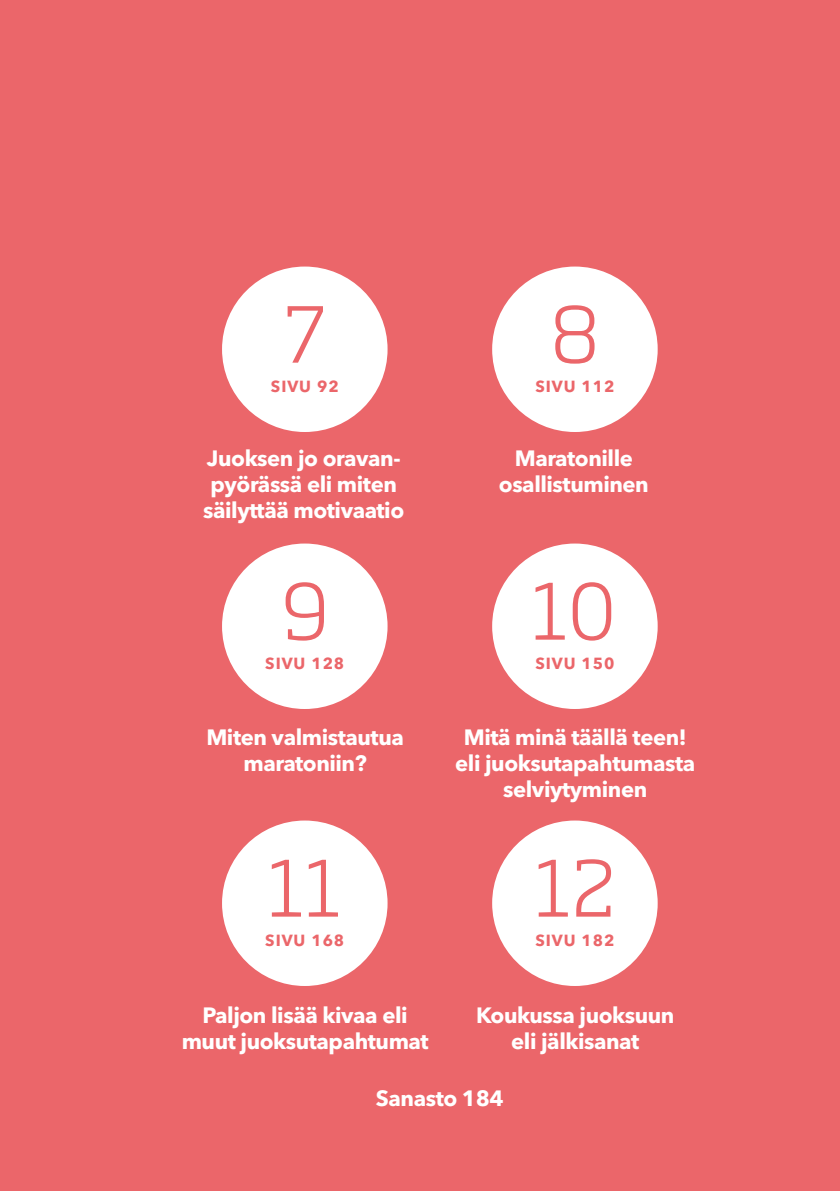
<style>
.page{position:relative;width:840px;height:1191px;background:#fff}
.page>*{position:absolute;margin:0;border:0;box-sizing:border-box;transform-origin:0 0}
.t1{font:300 76px "Soho Pro";color:#eb666a}
.t2{font:700 22px/26px "Avenir Next LT Pro";letter-spacing:-.02em;color:#fff;text-align:center}
.t3{font:700 16px "Avenir Next LT Pro";letter-spacing:.06em;color:#eb666a}
</style>
<div class="page">
<div style="left:0;top:0;width:839px;height:1191px;background:#eb666a"></div>
<div style="left:222px;top:266px;width:165px;height:166px;background:#fff;border-radius:50%"></div>
<div style="left:492px;top:266px;width:165px;height:166px;background:#fff;border-radius:50%"></div>
<div style="left:222px;top:543px;width:165px;height:166px;background:#fff;border-radius:50%"></div>
<div style="left:492px;top:543px;width:165px;height:166px;background:#fff;border-radius:50%"></div>
<div style="left:222px;top:820px;width:165px;height:166px;background:#fff;border-radius:50%"></div>
<div style="left:492px;top:820px;width:165px;height:166px;background:#fff;border-radius:50%"></div>
<h1 class="t1" style="left:284px;top:276px;width:43px">7</h1>
<p class="t3" style="left:271px;top:376px;width:69px">SIVU 92</p>
<p class="t2" style="left:203px;top:445px;width:202px">Juoksen jo oravan&shy;pyörässä eli miten säilyttää motivaatio</p>
<h1 class="t1" style="left:281px;top:553px;width:48px">9</h1>
<p class="t3" style="left:265px;top:653px;width:80px">SIVU 128</p>
<p class="t2" style="left:206px;top:724px;width:199px">Miten valmistautua maratoniin?</p>
<h1 class="t1" style="left:268px;top:829px;width:75px">11</h1>
<p class="t3" style="left:265px;top:930px;width:80px">SIVU 168</p>
<p class="t2" style="left:181px;top:1002px;width:248px">Paljon lisää kivaa eli muut juoksutapahtumat</p>
<h1 class="t1" style="left:550px;top:276px;width:50px">8</h1>
<p class="t3" style="left:535px;top:376px;width:80px">SIVU 112</p>
<p class="t2" style="left:498px;top:445px;width:151px">Maratonille osallistuminen</p>
<h1 class="t1" style="left:531px;top:553px;width:85px">10</h1>
<p class="t3" style="left:535px;top:653px;width:80px">SIVU 150</p>
<p class="t2" style="left:455px;top:724px;width:241px">Mitä minä täällä teen! eli juoksutapahtumasta selviytyminen</p>
<h1 class="t1" style="left:534px;top:829px;width:82px">12</h1>
<p class="t3" style="left:535px;top:930px;width:80px">SIVU 182</p>
<p class="t2" style="left:475px;top:1002px;width:200px">Koukussa juoksuun eli jälkisanat</p>
<p class="t2" style="left:376px;top:1084px;width:129px">Sanasto 184</p>
</div>
